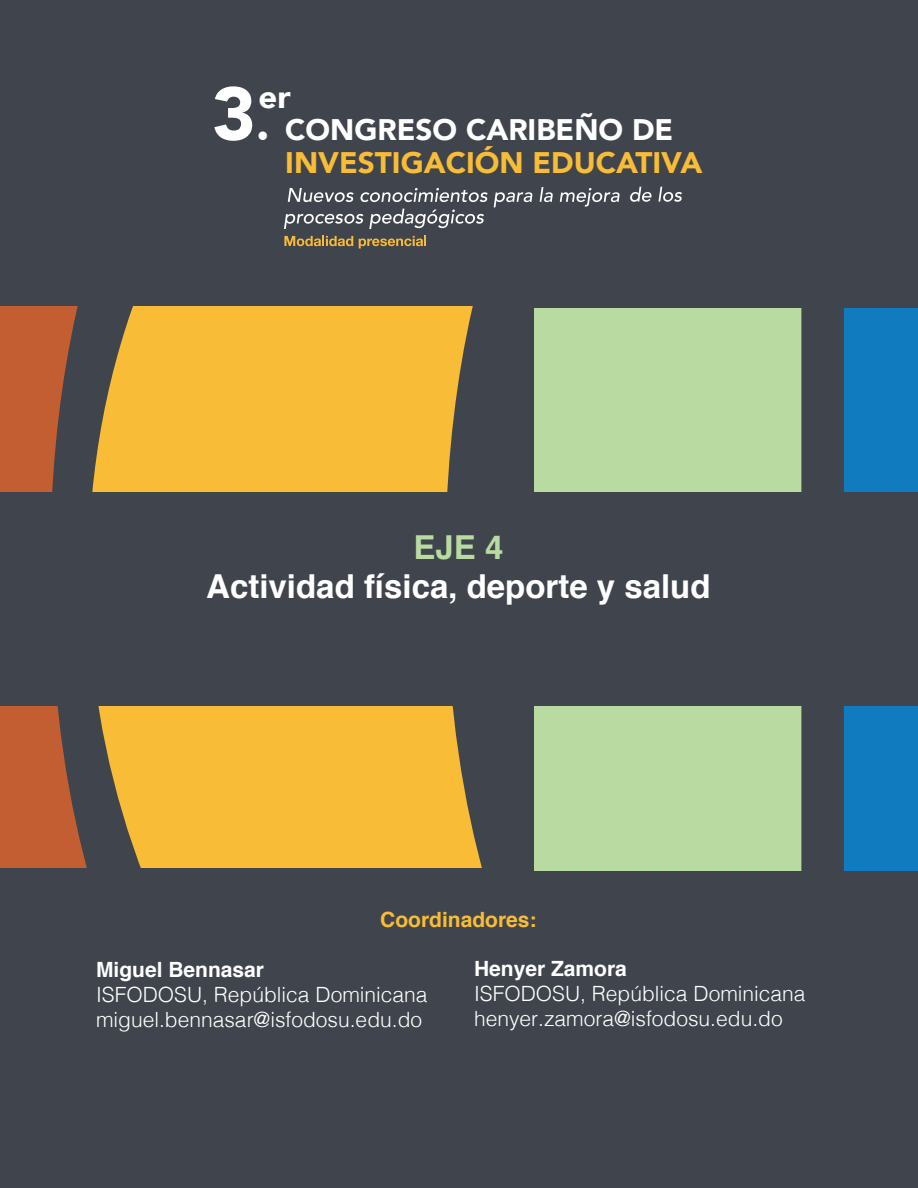
<style>
.page{position:relative;width:918px;height:1188px;background:#40454d}
.page>*{position:absolute;margin:0;border:0;box-sizing:border-box;transform-origin:0 0}
.t1{font:900 74.4px "Avenir";color:#fff}
.t2{font:700 33px "Helvetica";color:#fff}
.t3{font:700 33px "Helvetica";color:#b9dba1}
.t4{font:900 31.95px "Avenir";color:#fff}
.t5{font:900 29.7px "Avenir";color:#f9bc36}
.t6{font:900 29.7px "Avenir";color:#fff}
.t7{font:300 21px/25.2px "Helvetica";color:#fff}
.t8{font:700 21px "Helvetica";color:#fff}
.t9{font:700 21px "Helvetica";color:#f9bc36}
.s1{font-size:45.6px}
</style>
<div class="page">
<div style="left:534px;top:309px;width:138px;height:561px;background:#b9dba1"></div>
<svg style="left:672px;top:309px;width:246px;height:561px;fill:#b9dba1"></svg>
<svg style="left:0;top:307px;width:87px;height:561px;fill:#c35e32"></svg>
<div style="left:92px;top:307px;width:301px;height:561px;background:#f9bc36"></div>
<svg style="left:393px;top:307px;width:89px;height:561px;fill:#f9bc36"></svg>
<div style="left:0;top:492px;width:918px;height:214px;background:#40454d"></div>
<svg style="left:284px;top:236px;width:69px;height:10px"></svg>
<svg style="left:359px;top:236px;width:67px;height:13px"></svg>
<svg style="left:288px;top:188px;width:66px;height:14px"></svg>
<svg style="left:360px;top:188px;width:128px;height:14px"></svg>
<svg style="left:494px;top:192px;width:38px;height:15px"></svg>
<svg style="left:540px;top:187px;width:13px;height:15px"></svg>
<svg style="left:560px;top:188px;width:60px;height:19px"></svg>
<svg style="left:630px;top:187px;width:21px;height:15px"></svg>
<svg style="left:658px;top:187px;width:24px;height:15px"></svg>
<svg style="left:284px;top:214px;width:79px;height:15px"></svg>
<svg style="left:369px;top:209px;width:115px;height:20px"></svg>
<h1 class="t1" style="left:212px;top:66px;width:59px">3<span class="s1">.</span></h1>
<h3 class="t4" style="left:259px;top:76px;width:34px">er</h3>
<h3 class="t6" style="left:285px;top:110px;width:389px">CONGRESO CARIBEÑO DE</h3>
<h3 class="t5" style="left:285px;top:143px;width:419px">INVESTIGACIÓN EDUCATIVA</h3>
<h2 class="t3" style="left:414px;top:533px;width:91px">EJE 4</h2>
<h2 class="t2" style="left:206px;top:573px;width:506px">Actividad física, deporte y salud</h2>
<p class="t9" style="left:380px;top:910px;width:158px">Coordinadores:</p>
<p class="t8" style="left:96px;top:961px;width:170px">Miguel Bennasar</p>
<p class="t7" style="left:96px;top:984px;width:333px">ISFODOSU, República Dominicana miguel.bennasar@isfodosu.edu.do</p>
<p class="t8" style="left:474px;top:960px;width:154px">Henyer Zamora</p>
<p class="t7" style="left:474px;top:983px;width:333px">ISFODOSU, República Dominicana henyer.zamora@isfodosu.edu.do</p>
</div>
